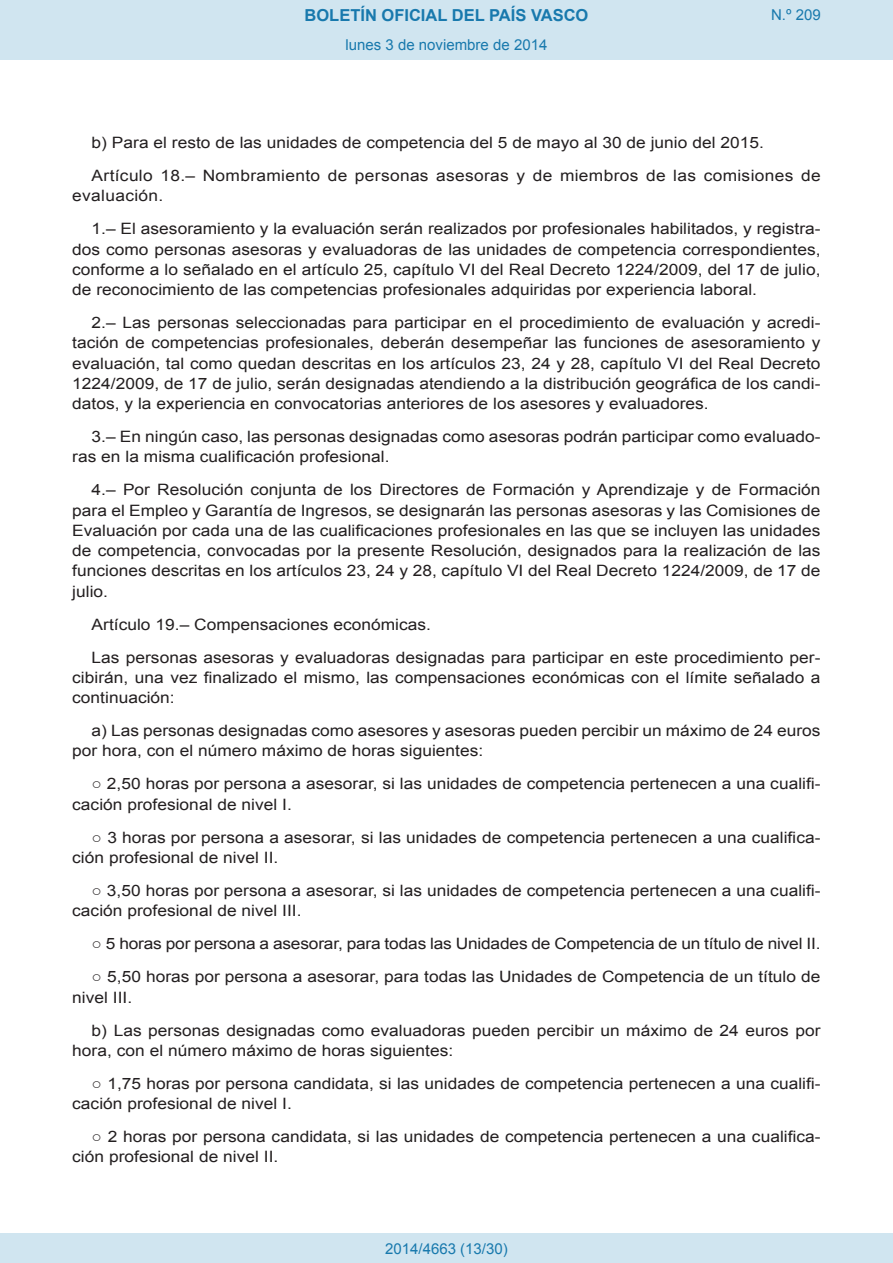
<style>
.page{position:relative;width:893px;height:1263px;background:#fff}
.page>*{position:absolute;margin:0;border:0;box-sizing:border-box;transform-origin:0 0}
.t1{font:700 16.5px "Arial";color:#1879ad}
.BOPVDetalle{font:15.6px/20.2px "Arial";color:#231f20;scale:1.11 1}
.BOPVDetalle-2{font:15.6px/20.2px "Arial";letter-spacing:.02em;color:#231f20;scale:1.11 1}
.Paginacion_Centro{font:15px "Arial";color:#1879ad}
</style>
<div class="page">
<div style="left:0;top:0;width:893px;height:60px;background:#d0e5f0"></div>
<div style="left:0;top:1233px;width:893px;height:30px;background:#d0e5f0"></div>
<p class="t1" style="left:305px;top:4px;width:285px">BOLETÍN OFICIAL DEL PAÍS VASCO</p>
<p class="Paginacion_Centro" style="left:346px;top:35px;width:203px">lunes 3 de noviembre de 2014</p>
<p class="Paginacion_Centro" style="left:771px;top:5px;width:51px">N.º 209</p>
<p class="BOPVDetalle" style="left:92px;top:133px;width:607px">b) Para el resto de las unidades de competencia del 5 de mayo al 30 de junio del 2015.</p>
<p class="BOPVDetalle-2" style="left:72px;top:166px;width:676px;text-indent:19px">Artículo 18.– Nombramiento de personas asesoras y de miembros de las comisiones de evaluación.</p>
<p class="BOPVDetalle" style="left:72px;top:219px;width:676px;text-align:justify;text-indent:19px">1.– El asesoramiento y la evaluación serán realizados por profesionales habilitados, y registra&shy;dos como personas asesoras y evaluadoras de las unidades de competencia correspondientes, conforme a lo señalado en el artículo 25, capítulo VI del Real Decreto 1224/2009, del 17 de julio, de reconocimiento de las competencias profesionales adquiridas por experiencia laboral.</p>
<p class="BOPVDetalle" style="left:72px;top:313px;width:676px;text-align:justify;text-indent:19px">2.– Las personas seleccionadas para participar en el procedimiento de evaluación y acredi&shy;tación de competencias profesionales, deberán desempeñar las funciones de asesoramiento y evaluación, tal como quedan descritas en los artículos 23, 24 y 28, capítulo VI del Real Decreto 1224/2009, de 17 de julio, serán designadas atendiendo a la distribución geográfica de los candi&shy;datos, y la experiencia en convocatorias anteriores de los asesores y evaluadores.</p>
<p class="BOPVDetalle" style="left:72px;top:427px;width:676px;text-indent:19px">3.– En ningún caso, las personas designadas como asesoras podrán participar como evaluado&shy;ras en la misma cualificación profesional.</p>
<p class="BOPVDetalle" style="left:72px;top:480px;width:676px;text-align:justify;text-indent:19px">4.– Por Resolución conjunta de los Directores de Formación y Aprendizaje y de Formación para el Empleo y Garantía de Ingresos, se designarán las personas asesoras y las Comisiones de Evaluación por cada una de las cualificaciones profesionales en las que se incluyen las unidades de competencia, convocadas por la presente Resolución, designados para la realización de las funciones descritas en los artículos 23, 24 y 28, capítulo VI del Real Decreto 1224/2009, de 17 de julio.</p>
<p class="BOPVDetalle" style="left:92px;top:614px;width:307px">Artículo 19.– Compensaciones económicas.</p>
<p class="BOPVDetalle" style="left:72px;top:647px;width:676px;text-align:justify;text-indent:19px">Las personas asesoras y evaluadoras designadas para participar en este procedimiento per&shy;cibirán, una vez finalizado el mismo, las compensaciones económicas con el límite señalado a continuación:</p>
<p class="BOPVDetalle" style="left:72px;top:721px;width:675px;text-indent:19px">a) Las personas designadas como asesores y asesoras pueden percibir un máximo de 24 euros por hora, con el número máximo de horas siguientes:</p>
<p class="BOPVDetalle" style="left:72px;top:774px;width:676px;text-indent:19px">○ 2,50 horas por persona a asesorar, si las unidades de competencia pertenecen a una cualifi&shy;cación profesional de nivel I.</p>
<p class="BOPVDetalle" style="left:72px;top:827px;width:676px;text-indent:19px">○ 3 horas por persona a asesorar, si las unidades de competencia pertenecen a una cualifica&shy;ción profesional de nivel II.</p>
<p class="BOPVDetalle" style="left:72px;top:880px;width:676px;text-indent:19px">○ 3,50 horas por persona a asesorar, si las unidades de competencia pertenecen a una cualifi&shy;cación profesional de nivel III.</p>
<p class="BOPVDetalle" style="left:92px;top:934px;width:658px">○ 5 horas por persona a asesorar, para todas las Unidades de Competencia de un título de nivel II.</p>
<p class="BOPVDetalle" style="left:72px;top:967px;width:676px;text-indent:19px">○ 5,50 horas por persona a asesorar, para todas las Unidades de Competencia de un título de nivel III.</p>
<p class="BOPVDetalle" style="left:72px;top:1020px;width:676px;text-indent:19px">b) Las personas designadas como evaluadoras pueden percibir un máximo de 24 euros por hora, con el número máximo de horas siguientes:</p>
<p class="BOPVDetalle" style="left:72px;top:1073px;width:676px;text-indent:19px">○ 1,75 horas por persona candidata, si las unidades de competencia pertenecen a una cualifi&shy;cación profesional de nivel I.</p>
<p class="BOPVDetalle" style="left:72px;top:1126px;width:676px;text-indent:19px">○ 2 horas por persona candidata, si las unidades de competencia pertenecen a una cualifica&shy;ción profesional de nivel II.</p>
<p class="Paginacion_Centro" style="left:385px;top:1238px;width:124px">2014/4663 (13/30)</p>
</div>
